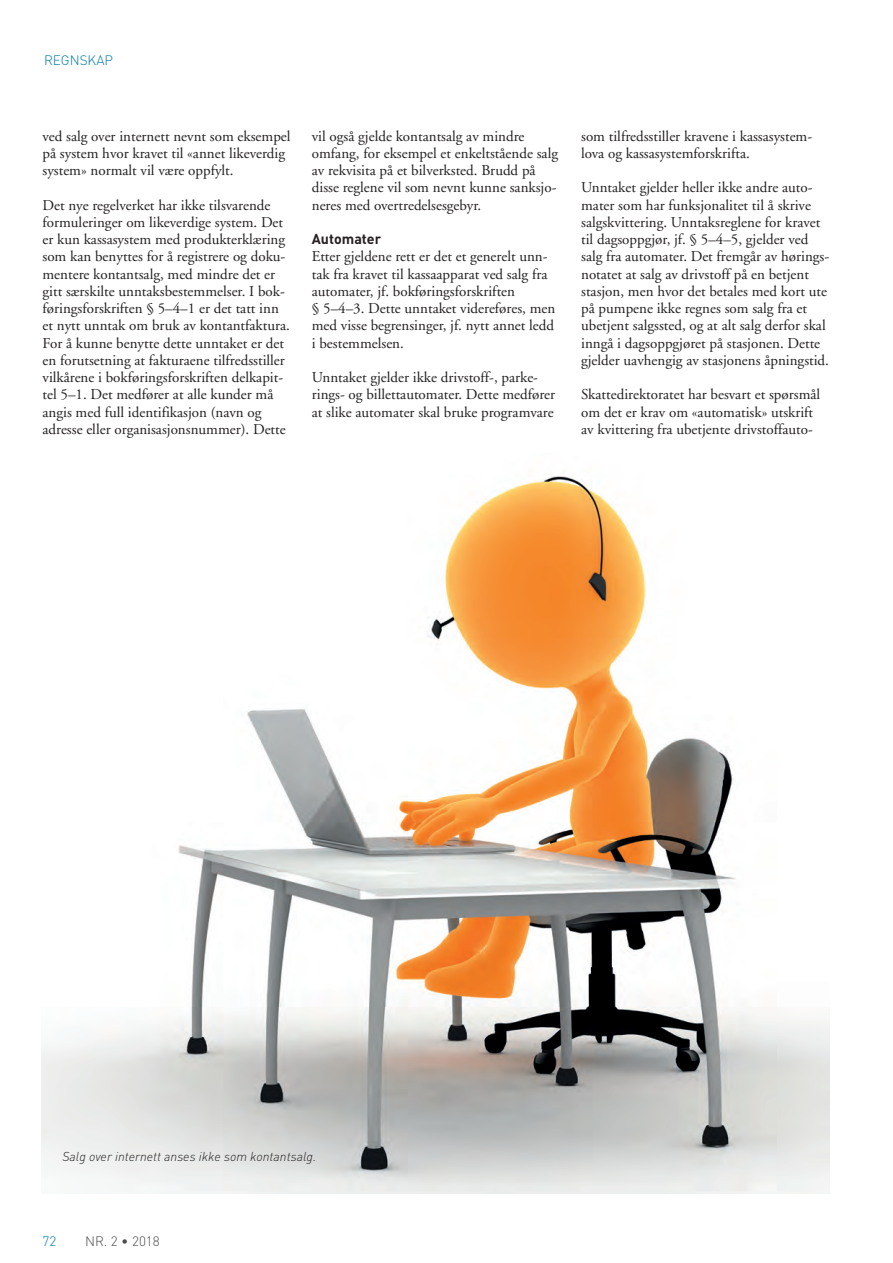
<style>
.page{position:relative;width:893px;height:1263px;background:#fff}
.page>*{position:absolute;margin:0;border:0;box-sizing:border-box;transform-origin:0 0}
.t1{font:15px/17.2px "Adobe Garamond";color:#231f20}
.t2{font:700 14.25px "DIN";color:#231f20}
.t3{font:300 13.5px "DIN";color:#0079a3}
.t4{font:300 13.5px "DIN";color:#4b4c4d}
.t5{font:italic 300 12.75px "DIN";color:#231f20}
</style>
<div class="page">
<img style="left:41px;top:476px;width:788px;height:717px">
<p class="t3" style="left:44px;top:52px;width:19px">REGNSKAP</p>
<p class="t1" style="left:43px;top:128px;width:250px">ved salg over internett nevnt som eksempel på system hvor kravet til «annet likeverdig system» normalt vil være oppfylt.</p>
<p class="t1" style="left:43px;top:197px;width:249px">Det nye regelverket har ikke tilsvarende formuleringer om likeverdige system. Det er kun kassasystem med produkterklæring som kan benyttes for å registrere og doku&shy;mentere kontantsalg, med mindre det er gitt særskilte unntaksbestemmelser. I bok&shy;føringsforskriften § 5–4–1 er det tatt inn et nytt unntak om bruk av kontantfaktura.<br>For å kunne benytte dette unntaket er det en forutsetning at fakturaene tilfredsstiller vilkårene i bokføringsforskriften delkapit&shy;tel 5–1. Det medfører at alle kunder må angis med full identifikasjon (navn og adresse eller organisasjonsnummer). Dette</p>
<p class="t1" style="left:312px;top:128px;width:248px">vil også gjelde kontantsalg av mindre omfang, for eksempel et enkeltstående salg av rekvisita på et bilverksted. Brudd på disse reglene vil som nevnt kunne sanksjo&shy;neres med overtredelsesgebyr.</p>
<p class="t2" style="left:312px;top:230px;width:71px">Automater</p>
<p class="t1" style="left:312px;top:248px;width:245px">Etter gjeldene rett er det et generelt unn&shy;tak fra kravet til kassaapparat ved salg fra automater, jf. bokføringsforskriften<br>§ 5–4–3. Dette unntaket videreføres, men med visse begrensinger, jf. nytt annet ledd i bestemmelsen.</p>
<p class="t1" style="left:312px;top:369px;width:245px">Unntaket gjelder ikke drivstoff-, parke&shy;rings- og billettautomater. Dette medfører at slike automater skal bruke programvare</p>
<p class="t1" style="left:581px;top:128px;width:233px">som tilfredsstiller kravene i kassasystem&shy;lova og kassasystemforskrifta.</p>
<p class="t1" style="left:581px;top:179px;width:250px">Unntaket gjelder heller ikke andre auto&shy;mater som har funksjonalitet til å skrive salgskvittering. Unntaksreglene for kravet til dagsoppgjør, jf. § 5–4–5, gjelder ved salg fra automater. Det fremgår av hørings&shy;notatet at salg av drivstoff på en betjent stasjon, men hvor det betales med kort ute på pumpene ikke regnes som salg fra et ubetjent salgssted, og at alt salg derfor skal inngå i dagsoppgjøret på stasjonen. Dette gjelder uavhengig av stasjonens åpningstid.</p>
<p class="t1" style="left:581px;top:386px;width:241px">Skattedirektoratet har besvart et spørsmål om det er krav om «automatisk» utskrift av kvittering fra ubetjente drivstoffauto-</p>
<p class="t5" style="left:63px;top:1148px;width:255px">Salg over internett anses ikke som kontantsalg.</p>
<p class="t3" style="left:43px;top:1232px;width:16px">72</p>
<p class="t4" style="left:85px;top:1232px;width:76px">NR. 2 • 2018</p>
</div>
